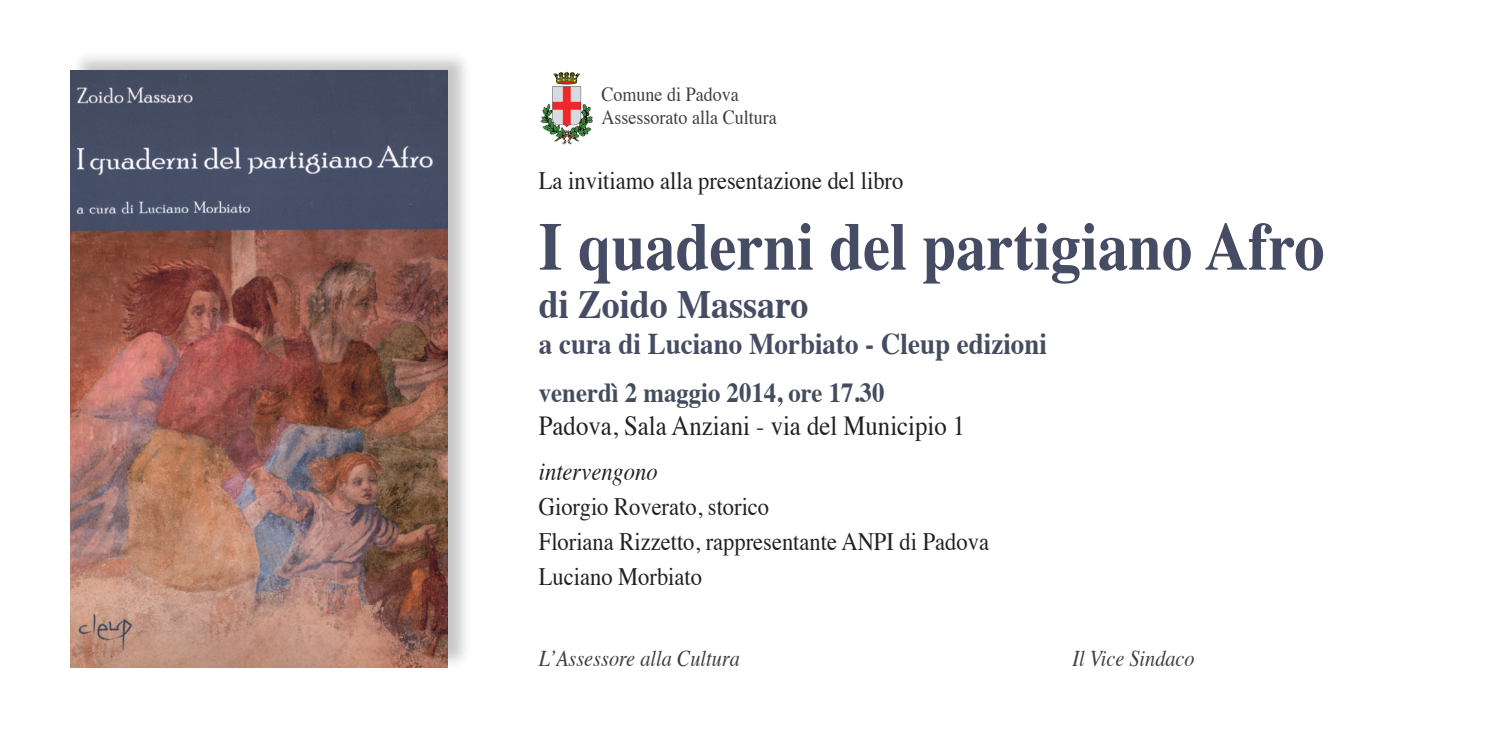
<style>
.page{position:relative;width:1489px;height:738px;background:#fff}
.page>*{position:absolute;margin:0;border:0;box-sizing:border-box;transform-origin:0 0}
.t1{font:700 67.5px "Times";color:#454c63;scale:.9 1}
.t2{font:700 40px "Times";color:#454c63;scale:.9 1}
.t3{font:700 30px "Times";color:#454c63;scale:.9 1}
.t4{font:27.5px "Times";color:#231f20;scale:.9 1}
.t5{font:700 27.5px "Times";color:#444d5e;scale:.9 1}
.t6{font:25px "Times";color:#231f20;scale:.9 1}
.t7{font:italic 25px "Times";color:#231f20;scale:.9 1}
.t8{font:italic 22.5px "Times";color:#3e3e3f;scale:.9 1}
.t9{font:20px "Times";color:#3e3e3f;scale:.9 1}
.s1{color:#444d5e}
</style>
<div class="page">
<img style="left:553px;top:72px;width:27px;height:13px">
<div style="left:71px;top:50px;width:401px;height:619px;background:#231f20;opacity:.25"></div>
<img style="left:71px;top:71px;width:377px;height:595px">
<p class="t9" style="left:601px;top:76px;width:154px">Comune di Padova</p>
<p class="t9" style="left:601px;top:98px;width:196px">Assessorato alla Cultura</p>
<p class="t6" style="left:539px;top:157px;width:406px">La invitiamo alla presentazione del libro</p>
<p class="t1" style="left:539px;top:182px;width:874px">I quaderni del partigiano Afro</p>
<p class="t2" style="left:539px;top:265px;width:301px">di Zoido Massaro</p>
<p class="t3" style="left:539px;top:314px;width:566px">a cura di Luciano Morbiato - <span class="s1">Cleup edizioni</span></p>
<p class="t5" style="left:539px;top:366px;width:385px">venerdì 2 maggio 2014, ore 17.30</p>
<p class="t4" style="left:539px;top:399px;width:475px">Padova, Sala Anziani - via del Municipio 1</p>
<p class="t7" style="left:539px;top:449px;width:133px">intervengono</p>
<p class="t6" style="left:539px;top:483px;width:257px">Giorgio Roverato, storico</p>
<p class="t6" style="left:539px;top:518px;width:501px">Floriana Rizzetto, rappresentante ANPI di Padova</p>
<p class="t6" style="left:539px;top:553px;width:183px">Luciano Morbiato</p>
<p class="t8" style="left:539px;top:638px;width:225px">L’Assessore alla Cultura</p>
<p class="t8" style="left:1072px;top:638px;width:137px">Il Vice Sindaco</p>
</div>
